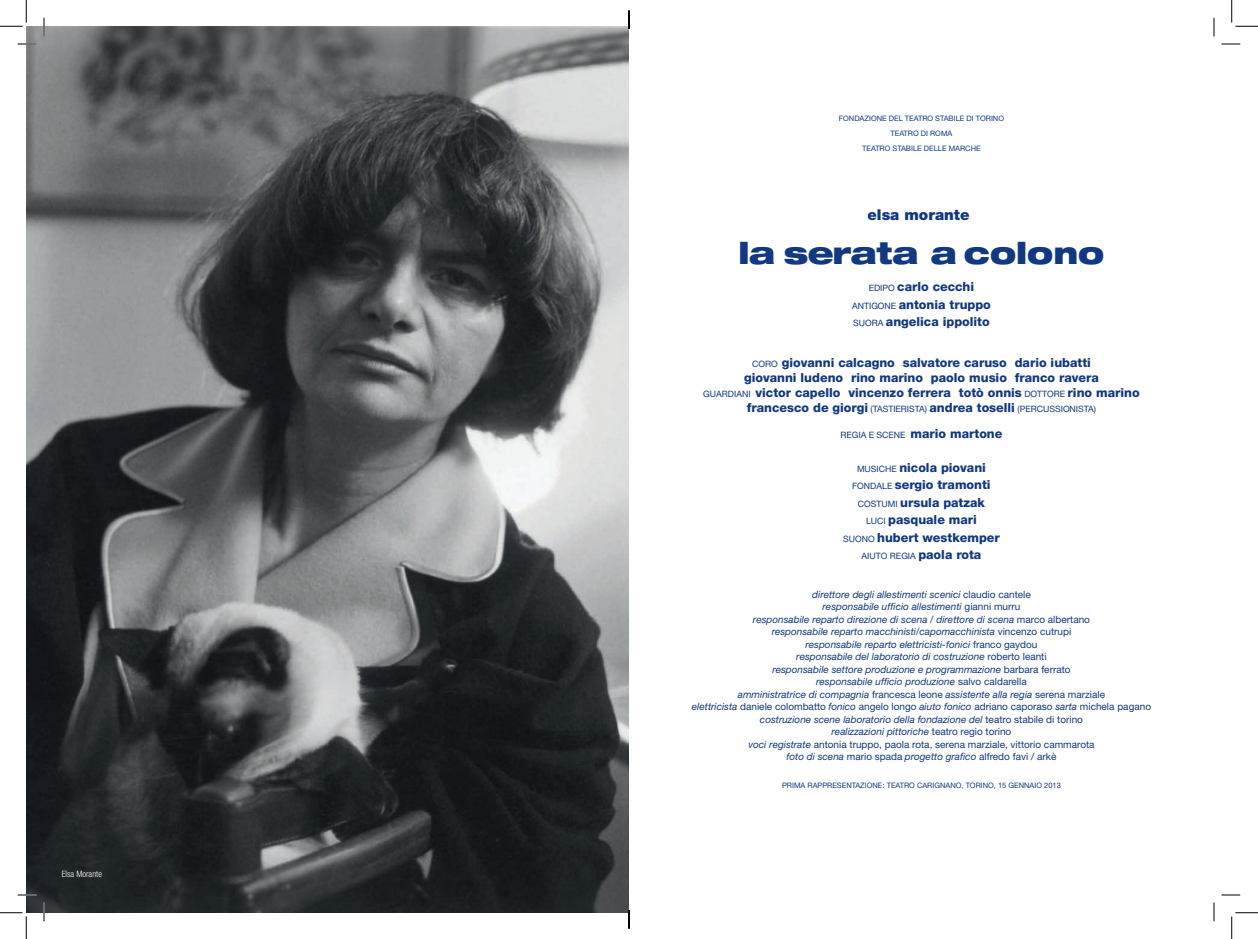
<style>
.page{position:relative;width:1258px;height:939px;background:#fff}
.page>*{position:absolute;margin:0;border:0;box-sizing:border-box;transform-origin:0 0}
.t1{font:900 expanded 30px "Helvetica Neue";color:#113880}
.t2{font:900 15px "Helvetica Neue";color:#113880}
.t3{font:800 12.5px/17.5px "Helvetica Neue";color:#113880;text-align:center}
.t4{font:italic 10px/12.5px "Helvetica Neue";color:#113880;text-align:center}
.t5{font:8.75px "Helvetica Neue";color:#113880}
.t6{font:300 condensed 8.75px "Helvetica Neue";color:#fff}
.t7{font:7.5px/15px "Helvetica Neue";color:#113880;text-align:center}
.s1{font-weight:400;font-size:8.75px}
.s2{font-weight:800;font-size:12.5px}
.s3{font-style:normal}
</style>
<div class="page">
<img style="left:26px;top:26px;width:603px;height:886px">
<svg style="left:18px;top:43px;width:18px;height:2px"></svg>
<svg style="left:1221px;top:43px;width:19px;height:2px"></svg>
<svg style="left:18px;top:894px;width:18px;height:1px"></svg>
<svg style="left:1221px;top:894px;width:19px;height:1px"></svg>
<svg style="left:43px;top:18px;width:2px;height:18px"></svg>
<svg style="left:43px;top:902px;width:2px;height:19px"></svg>
<svg style="left:1213px;top:18px;width:1px;height:18px"></svg>
<svg style="left:1213px;top:902px;width:1px;height:19px"></svg>
<svg style="left:0;top:0;width:27px;height:27px"></svg>
<svg style="left:0;top:912px;width:27px;height:26px"></svg>
<svg style="left:1231px;top:0;width:26px;height:27px"></svg>
<svg style="left:1231px;top:912px;width:26px;height:26px"></svg>
<svg style="left:628px;top:10px;width:1px;height:19px"></svg>
<svg style="left:628px;top:909px;width:1px;height:19px"></svg>
<p class="t6" style="left:62px;top:869px;width:42px">Elsa Morante</p>
<p class="t7" style="left:838px;top:110px;width:165px">Fondazione del Teatro Stabile di Torino teatro di ro ma<br>teatro stabile delle marche</p>
<h2 class="t2" style="left:867px;top:206px;width:103px">elsa morante</h2>
<h1 class="t1" style="left:738px;top:233px;width:367px">la serata a colono</h1>
<p class="t3" style="left:852px;top:278px;width:140px"><span class="s1">edipo</span> carlo cecchi <span class="s1">antigone</span> antonia truppo <span class="s1">suora</span> angelica ippolito</p>
<p class="t3" style="left:703px;top:354px;width:438px;line-height:15px"><span class="s1">co ro</span> giovanni calcagno salvatore caruso dario iubatti<br>giovanni ludeno rino marino paolo musio franco ravera<br><span class="s1">guardiani</span> victor capello vincenzo ferrera totò onnis <span class="s1">dotto re</span> rino marino francesco de giorgi <span class="s1">(tastierista)</span> andrea toselli <span class="s1">(percussio nista)</span></p>
<p class="t3" style="left:840px;top:425px;width:163px"><span class="s1">regia e scene</span> mario martone</p>
<p class="t3" style="left:843px;top:458px;width:158px"><span class="s1">musiche</span> nicola piovani<br><span class="s1">fo ndale</span> sergio tramonti <span class="s1">costumi</span> ursula patzak<br><span class="s1">luci</span> pasquale mari<br><span class="s1">suo no</span> hubert westkemper</p>
<p class="t5" style="left:861px;top:551px;width:121px">aiuto regia <span class="s2">paola rota</span></p>
<p class="t4" style="left:691px;top:587px;width:460px">direttore degli allestimenti scenici <span class="s3">claudio cantele<br></span>responsabile ufficio allestimenti <span class="s3">gianni murru<br></span>responsabile reparto direzione di scena / direttore di scena <span class="s3">marco albertano<br></span>responsabile reparto macchinisti/capomacchinista <span class="s3">vincenzo cutrupi<br></span>responsabile reparto elettricisti-fonici <span class="s3">franco gaydou<br></span>responsabile del laboratorio di costruzione <span class="s3">roberto leanti<br></span>responsabile settore produzione e programmazione <span class="s3">barbara ferrato<br></span>responsabile ufficio produzione <span class="s3">salvo caldarella<br></span>amministratrice di compagnia <span class="s3">francesca leone</span> assistente alla regia <span class="s3">serena marziale<br></span>elettricista <span class="s3">daniele colombatto</span> fonico <span class="s3">angelo longo</span> aiuto fonico <span class="s3">adriano caporaso</span> sarta <span class="s3">michela pagano </span>costruzione scene laboratorio della fondazione del <span class="s3">teatro stabile di torino<br></span>realizzazioni pittoriche <span class="s3">teatro regio torino<br></span>voci registrate <span class="s3">antonia truppo, paola rota, serena marziale, vittorio cammarota<br></span>foto di scena <span class="s3">mario spada</span> progetto grafico <span class="s3">alfredo favi / arkè</span></p>
<p class="t7" style="left:782px;top:778px;width:280px">prima rappresentazione: teatro carignano, torino, 15 gennaio 2013</p>
</div>
